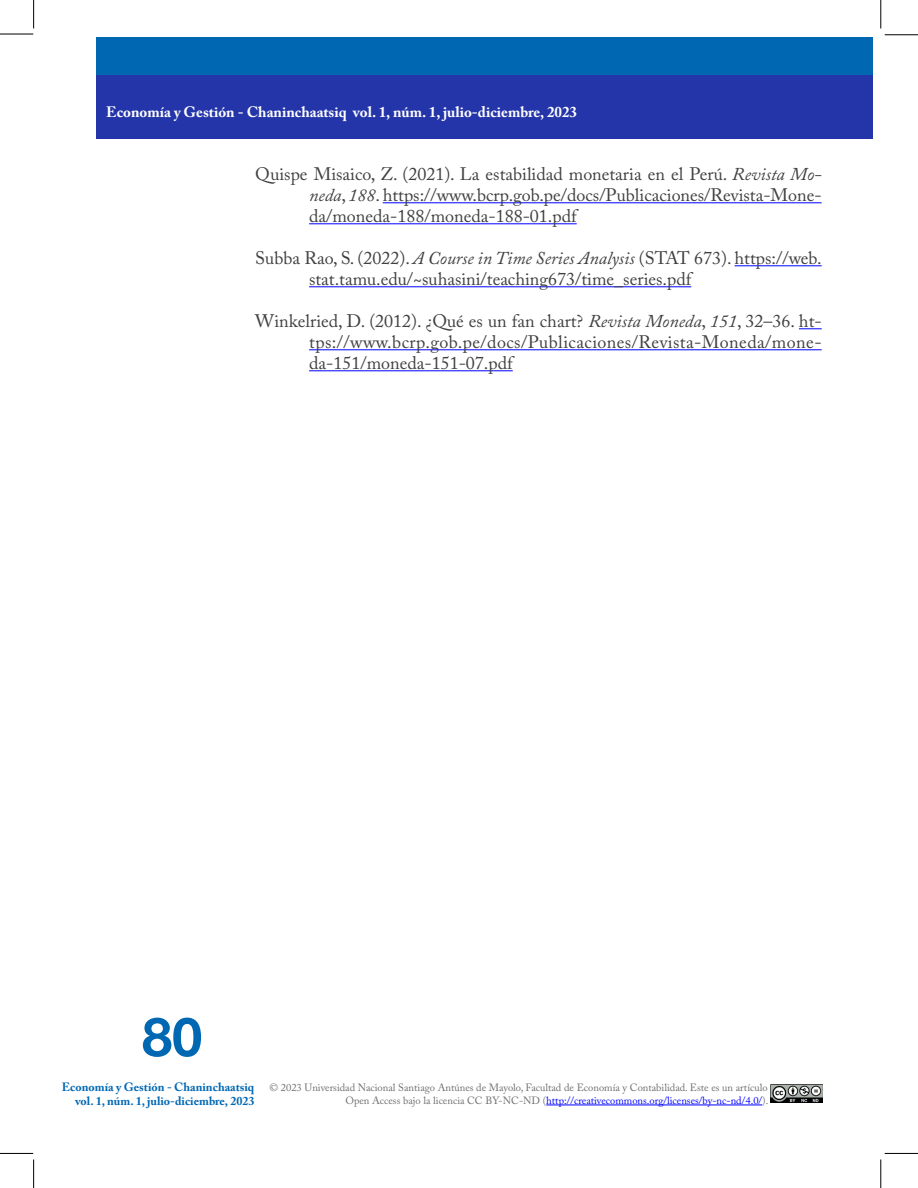
<style>
.page{position:relative;width:918px;height:1188px;background:#fff}
.page>*{position:absolute;margin:0;border:0;box-sizing:border-box;transform-origin:0 0}
.t1{font:700 54px "Helvetica Neue LT Std";color:#0068b3}
.t2{font:18px/21px "Adobe Caslon Pro";color:#404041;text-align:justify}
.t3{font:700 15px "Adobe Caslon Pro";color:#fff}
.t4{font:700 12px/14.4px "Adobe Caslon Pro";color:#0068b3;text-align:right}
.t5{font:10.5px/12.6px "Adobe Caslon Pro";color:#6e6e70;text-align:right}
.s1{font-style:italic}
.s2{color:#00f}
</style>
<div class="page">
<svg style="left:880px;top:0;width:1px;height:28px"></svg>
<svg style="left:880px;top:1160px;width:1px;height:28px"></svg>
<svg style="left:33px;top:0;width:1px;height:28px"></svg>
<svg style="left:33px;top:1160px;width:1px;height:28px"></svg>
<hr style="left:0;top:34px;width:33px;height:1px;background:#000">
<hr style="left:0;top:1153px;width:33px;height:1px;background:#000">
<hr style="left:885px;top:34px;width:33px;height:1px;background:#000">
<hr style="left:885px;top:1153px;width:33px;height:1px;background:#000">
<div style="left:96px;top:38px;width:776px;height:37px;background:#0068b3"></div>
<div style="left:96px;top:75px;width:776px;height:64px;background:#2435aa"></div>
<hr style="left:546px;top:1105px;width:216px;height:1px;background:#00f">
<img style="left:770px;top:1085px;width:52px;height:18px">
<hr style="left:383px;top:202px;width:439px;height:1px;background:#00f">
<hr style="left:309px;top:223px;width:268px;height:1px;background:#00f">
<hr style="left:735px;top:265px;width:87px;height:1px;background:#00f">
<hr style="left:309px;top:286px;width:382px;height:1px;background:#00f">
<svg style="left:799px;top:328px;width:23px;height:1px"></svg>
<hr style="left:309px;top:349px;width:513px;height:1px;background:#00f">
<hr style="left:309px;top:370px;width:204px;height:1px;background:#00f">
<p class="t3" style="left:106px;top:103px;width:472px">Economía y Gestión - Chaninchaatsiq vol. 1, núm. 1, julio-diciembre, 2023</p>
<p class="t2" style="left:309px;top:163px;width:514px;text-indent:-54px">Quispe Misaico, Z. (2021). La estabilidad monetaria en el Perú. <span class="s1">Revista Mo&shy;neda</span>, <span class="s1">188</span>. https://www.bcrp.gob.pe/docs/Publicaciones/Revista-Mone&shy;da/moneda-188/moneda-188-01.pdf</p>
<p class="t2" style="left:309px;top:247px;width:514px;text-indent:-54px">Subba Rao, S. (2022). <span class="s1">A Course in Time Series Analysis</span> (STAT 673). https://web. stat.tamu.edu/~suhasini/teaching673/time_series.pdf</p>
<p class="t2" style="left:309px;top:310px;width:514px;text-indent:-54px">Winkelried, D. (2012). ¿Qué es un fan chart? <span class="s1">Revista Moneda</span>, <span class="s1">151</span>, 32–36. ht&shy;tps://www.bcrp.gob.pe/docs/Publicaciones/Revista-Moneda/mone&shy;da-151/moneda-151-07.pdf</p>
<h1 class="t1" style="left:142px;top:1004px;width:62px">80</h1>
<p class="t4" style="left:62px;top:1079px;width:194px">Economía y Gestión - Chaninchaatsiq vol. 1, núm. 1, julio-diciembre, 2023</p>
<p class="t5" style="left:270px;top:1081px;width:500px">© 2023 Universidad Nacional Santiago Antúnes de Mayolo, Facultad de Economía y Contabilidad. Este es un artículo<br>Open Access bajo la licencia CC BY-NC-ND (<span class="s2">http://creativecommons.org/licenses/by-nc-nd/4.0/</span>).</p>
</div>
